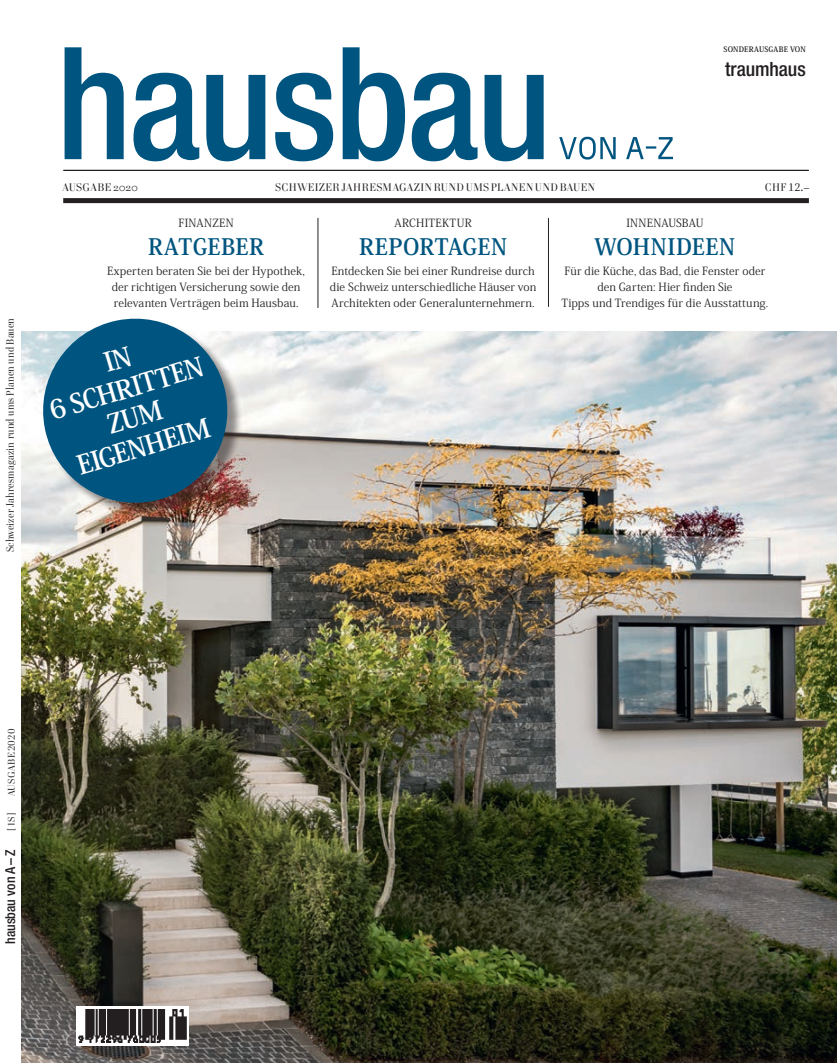
<style>
.page{position:relative;width:837px;height:1063px;background:#fff}
.page>*{position:absolute;margin:0;border:0;box-sizing:border-box;transform-origin:0 0}
.t1{font:500 condensed 156.62px "Helvetica Neue LT Com";letter-spacing:-.02em;color:#005580}
.t2{font:700 26.25px/30.1px "Koz Min Pro";color:#fff;text-align:center}
.t3{font:700 22.5px "Koz Min Pro";letter-spacing:.02em;color:#005580}
.t4{font:500 condensed 19.62px "Helvetica Neue LT Com";letter-spacing:-.005em;color:#231f20}
.t5{font:500 condensed 13.75px "Helvetica Neue LT Com";color:#231f20}
.t6{font:11.25px/16.2px "Koz Min Pro";color:#231f20;text-align:center}
.t7{font:11.25px "Cellini Titl OT";letter-spacing:.03em;color:#231f20}
.t8{font:11.25px "Koz Min Pro";letter-spacing:.025em;color:#231f20}
.t9{font:11.25px "Koz Min Pro";letter-spacing:.02em;color:#231f20}
.t10{font:11px "Cellini Titl OT";letter-spacing:.01em;color:#231f20;scale:.9 1}
.t11{font:10px "Cellini Titl OT";letter-spacing:.03em;color:#231f20}
.t12{font:700 7.5px "Koz Min Pro";letter-spacing:.015em;color:#231f20}
.s1{font-family:"Cellini OT"}
</style>
<div class="page">
<img style="left:21px;top:331px;width:815px;height:732px">
<div style="left:63px;top:198px;width:745px;height:5px;background:#231f20"></div>
<hr style="left:63px;top:170px;width:745px;height:1px;background:#231f20">
<svg style="left:559px;top:137px;width:113px;height:23px"></svg>
<div style="left:76px;top:1006px;width:113px;height:40px;background:#fff"></div>
<img style="left:78px;top:1009px;width:109px;height:34px">
<div style="left:45px;top:321px;width:198px;height:197px;background:#231f20;opacity:.5"></div>
<svg style="left:35px;top:318px;width:200px;height:193px;background:#3d7592"></svg>
<hr style="left:548px;top:218px;width:1px;height:89px;background:#231f20">
<hr style="left:317px;top:218px;width:1px;height:90px;background:#231f20">
<p class="t10" style="left:4px;top:552px;width:262px;rotate:-90deg">Schweizer Jahresmagazin rund ums Planen und Bauen</p>
<p class="t12" style="left:723px;top:44px;width:84px">SONDERAUSGABE VON</p>
<h3 class="t4" style="left:724px;top:62px;width:82px">traumhaus</h3>
<h1 class="t1" style="left:56px;top:47px;width:496px">hausbau</h1>
<p class="t7" style="left:62px;top:181px;width:77px">AUSGABE 2020</p>
<p class="t7" style="left:275px;top:181px;width:321px">SCHWEIZER JAHRESMAGAZIN RUND UMS PLANEN UND BAUEN</p>
<p class="t7" style="left:764px;top:181px;width:46px">CHF <span class="s1">12</span>.–</p>
<p class="t9" style="left:178px;top:215px;width:57px">FINANZEN</p>
<h3 class="t3" style="left:148px;top:230px;width:117px">RATGEBER</h3>
<p class="t6" style="left:107px;top:262px;width:199px">Experten beraten Sie bei der Hypothek, der richtigen Versicherung sowie den relevanten Verträgen beim Hausbau.</p>
<p class="t8" style="left:394px;top:215px;width:79px">ARCHITEKTUR</p>
<h3 class="t3" style="left:359px;top:230px;width:149px">REPORTAGEN</h3>
<p class="t6" style="left:330px;top:262px;width:208px;text-align:left">Entdecken Sie bei einer Rundreise durch die Schweiz unterschiedliche Häuser von<br>Architekten oder Generalunternehmern.</p>
<p class="t6" style="left:626px;top:215px;width:78px">INNENAUSBAU</p>
<h3 class="t3" style="left:594px;top:230px;width:142px">WOHNIDEEN</h3>
<p class="t6" style="left:561px;top:262px;width:208px">Für die Küche, das Bad, die Fenster oder den Garten: Hier finden Sie<br>Tipps und Trendiges für die Ausstattung.</p>
<h2 class="t2" style="left:36px;top:367px;width:161px;rotate:-17deg">IN<br>6 SCHRITTEN<br>ZUM<br>EIGENHEIM</h2>
<p class="t11" style="left:6px;top:796px;width:69px;rotate:-90deg">AUSGABE 2020</p>
<p class="t11" style="left:6px;top:831px;width:19px;rotate:-90deg">[1S]</p>
<p class="t5" style="left:5px;top:944px;width:96px;rotate:-90deg">hausbau von A–Z</p>
</div>
